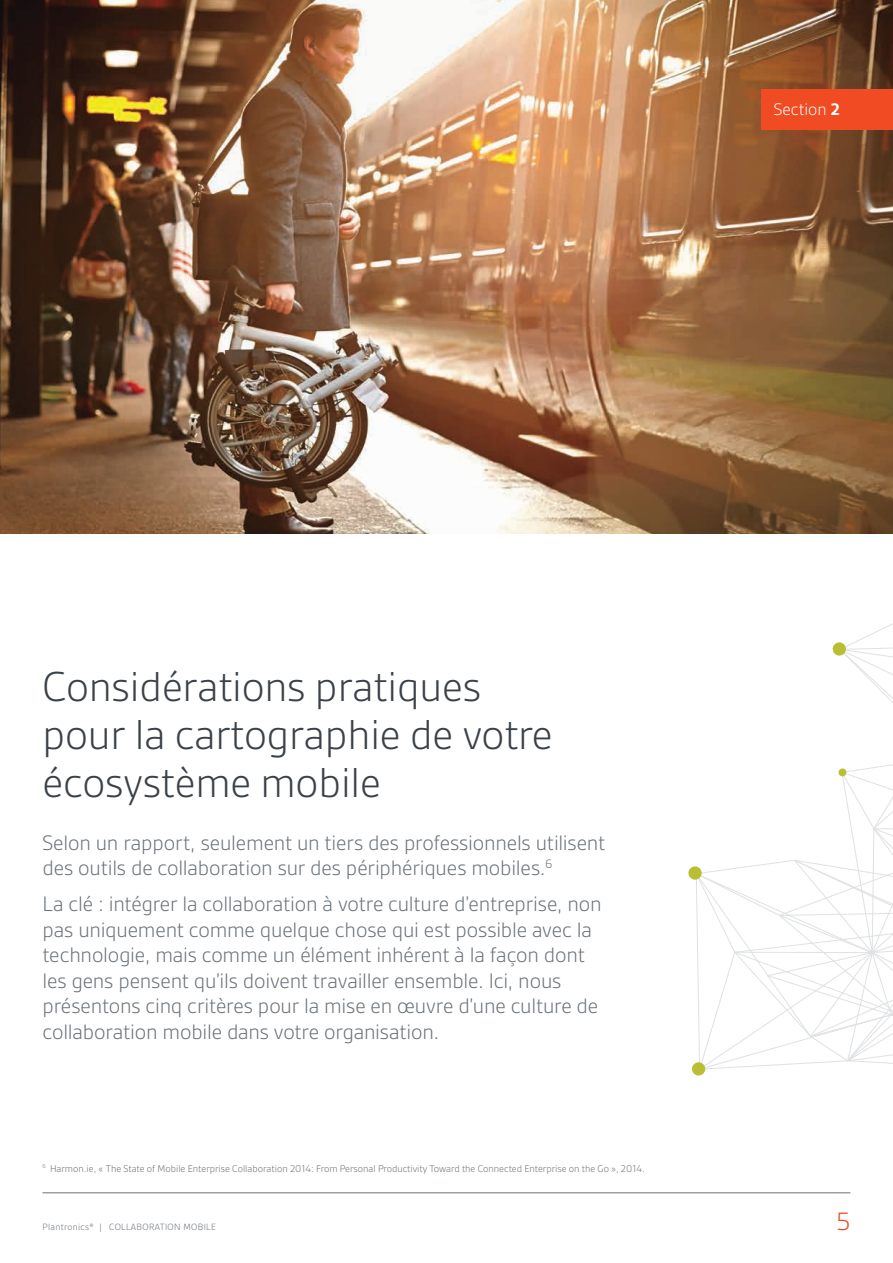
<style>
.page{position:relative;width:893px;height:1263px;background:#fff}
.page>*{position:absolute;margin:0;border:0;box-sizing:border-box;transform-origin:0 0}
.t1{font:300 45px/48px "Gesta";letter-spacing:-.005em;color:#3a4149}
.t2{font:300 27px "Gesta";color:#f04b23}
.t3{font:300 22.5px/25.5px "Gesta";letter-spacing:-.01em;color:#697178}
.The_stack_highlight{font:300 18px "Gesta";color:#fff}
.t4{font:300 10.5px "Gesta";color:#697178}
.t5{font:300 9.75px "Gesta";letter-spacing:.035em;color:#697178}
.s1{font-weight:700}
</style>
<div class="page">
<svg style="left:688px;top:623px;width:205px;height:453px"></svg>
<hr style="left:43px;top:1192px;width:807px;height:1px;background:#697178">
<img style="left:0;top:0;width:893px;height:534px">
<div style="left:761px;top:89px;width:132px;height:41px;background:#f04b23"></div>
<p class="The_stack_highlight" style="left:774px;top:99px;width:67px">Section <span class="s1">2</span></p>
<p class="t1" style="left:43px;top:661px;width:512px">Considérations pratiques pour la cartographie de votre écosystème mobile</p>
<p class="t3" style="left:43px;top:829px;width:564px">Selon un rapport, seulement un tiers des professionnels utilisent des outils de collaboration sur des périphériques mobiles.<sup>6</sup></p>
<p class="t3" style="left:43px;top:891px;width:561px">La clé : intégrer la collaboration à votre culture d’entreprise, non pas uniquement comme quelque chose qui est possible avec la technologie, mais comme un élément inhérent à la façon dont les gens pensent qu’ils doivent travailler ensemble. Ici, nous présentons cinq critères pour la mise en œuvre d’une culture de collaboration mobile dans votre organisation.</p>
<p class="t4" style="left:43px;top:1162px;width:604px"><sup>6</sup> Harmon.ie, « The State of Mobile Enterprise Collaboration 2014: From Personal Productivity Toward the Connected Enterprise on the Go », 2014.</p>
<p class="t5" style="left:43px;top:1221px;width:175px">Plantronics® | COLLABORATION MOBILE</p>
<p class="t2" style="left:837px;top:1205px;width:15px">5</p>
</div>
